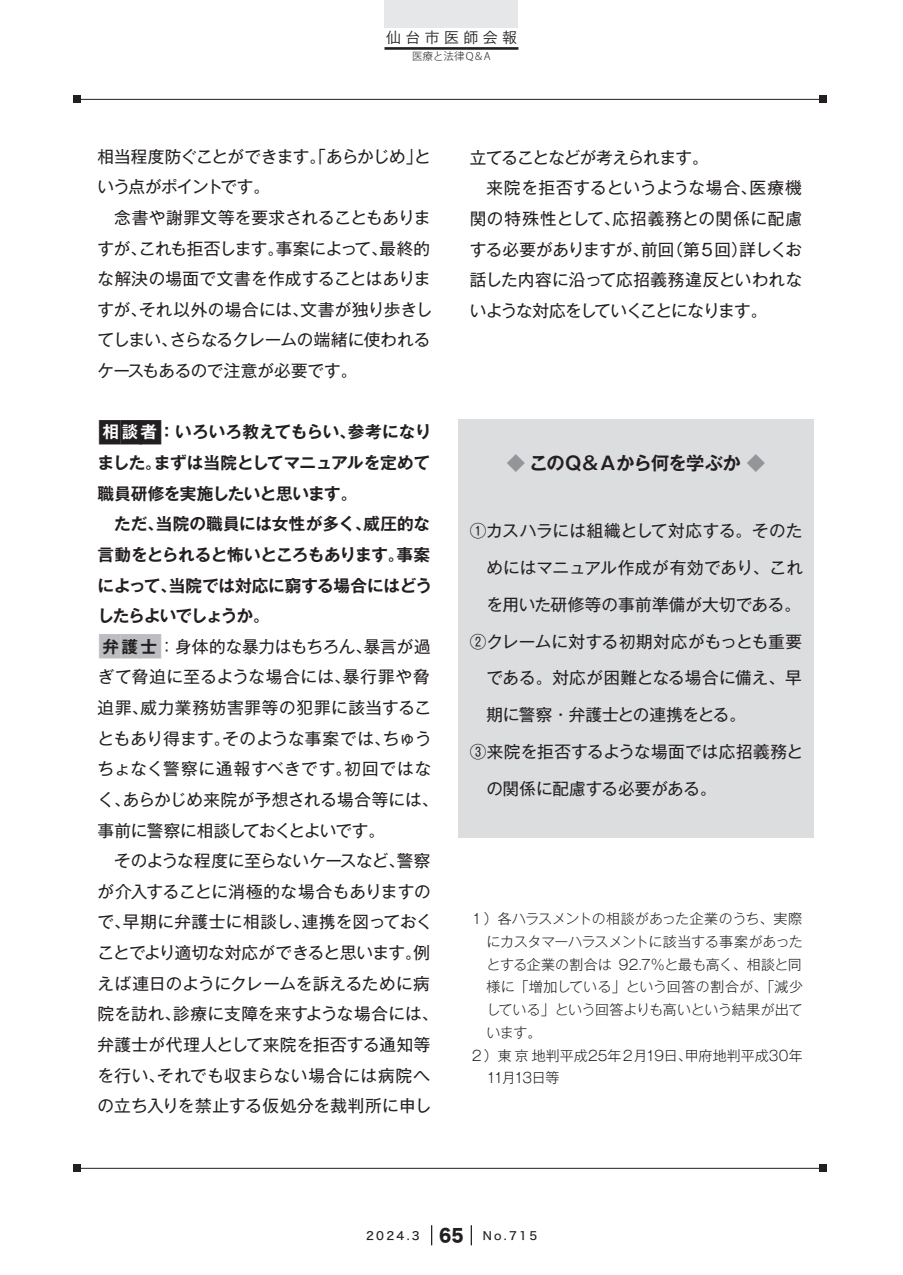
<style>
.page{position:relative;width:903px;height:1275px;background:#fff}
.page>*{position:absolute;margin:0;border:0;box-sizing:border-box;transform-origin:0 0}
.t1{font:700 18.2px "Gothic MB101 Pr 6 De";letter-spacing:-.04em;color:#231f20}
.t2{font:16.62px/30.6px "Gothic MB101 Pr 6";color:#231f20}
.t3{font:700 16.62px/30.6px "Gothic MB101 Pr 6 De";letter-spacing:-.02em;color:#231f20}
.t4{font:16.62px "Gothic MB101 Pr 6";letter-spacing:-.02em;color:#231f20}
.t5{font:14.88px "Hira Kaku Pro W3";letter-spacing:.3em;color:#231f20}
.t6{font:14.88px "DFHS Gothic W3 MP RKSJ H";letter-spacing:.3em;color:#231f20}
.t7{font:300 14px "Gothic MB101 Pr 6";letter-spacing:-.015em;color:#231f20}
.t8{font:300 14px "Gothic MB101 Pr 6";letter-spacing:.01em;color:#231f20}
.t9{font:300 14px "Gothic MB101 Pr 6";letter-spacing:.035em;color:#231f20}
.t10{font:300 14px "Gothic MB101 Pr 6";letter-spacing:-.095em;color:#231f20}
.t11{font:11.38px "Hira Kaku Std W5";letter-spacing:.2em;color:#231f20}
.t12{font:300 10.5px "Koz Go Pro";color:#231f20}
.s1{font-family:"Koz Go Pr 6 N";font-weight:400}
.s2{font-size:28.18px}
.s3{color:#fff}
.s4{font-family:"Gothic MB101 Pr 6 De";font-weight:700;font-size:28.18px;color:#bcbdc0}
.s5{font-family:"Gothic MB101 Pr 6 De";font-weight:700}
.s6{font-family:"Koz Go Pr 6 N";font-weight:400;color:#939598}
.s7{color:#939598}
.s8{font-family:"Hira Kaku Std W8";font-size:17.5px}
</style>
<div class="page">
<div style="left:384px;top:0;width:134px;height:27px;background:#e6e7e9"></div>
<hr style="left:384px;top:47px;width:134px;height:3px;background:#231f20">
<svg style="left:431px;top:1225px;width:1px;height:20px"></svg>
<svg style="left:471px;top:1225px;width:1px;height:20px"></svg>
<hr style="left:77px;top:99px;width:746px;height:1px;background:#231f20">
<div style="left:73px;top:96px;width:7px;height:7px;background:#231f20"></div>
<div style="left:819px;top:96px;width:8px;height:7px;background:#231f20"></div>
<hr style="left:77px;top:1168px;width:746px;height:1px;background:#231f20">
<div style="left:73px;top:1164px;width:7px;height:8px;background:#231f20"></div>
<div style="left:819px;top:1164px;width:8px;height:8px;background:#231f20"></div>
<div style="left:458px;top:419px;width:356px;height:419px;background:#dcdddf"></div>
<p class="t6" style="left:384px;top:26px;width:132px">仙台市医師会報</p>
<p class="t12" style="left:412px;top:47px;width:74px">医療と法律Q<span class="s1">&amp;</span>A</p>
<p class="t5" style="left:386px;top:24px;width:132px">仙台市医師会報</p>
<p class="t12" style="left:412px;top:50px;width:80px">医療と法律Q＆A</p>
<p class="t2" style="left:98px;top:140px;width:336px">相当程度防ぐことができます。「あらかじめ」という点がポイントです。<br>　念書や謝罪文等を要求されることもありますが、これも拒否します。事案によって、最終的な解決の場面で文書を作成することはありますが、それ以外の場合には、文書が独り歩きしてしまい、さらなるクレームの端緒に使われるケースもあるので注意が必要です。</p>
<p class="t3" style="left:98px;top:416px;width:336px"><span class="s2">■</span><span class="s3">相</span><span class="s2">■</span><span class="s3">談</span><span class="s2">■</span><span class="s3">者</span> ：いろいろ教えてもらい、参考になりました。まずは当院としてマニュアルを定めて職員研修を実施したいと思います。<br>　ただ、当院の職員には女性が多く、威圧的な言動をとられると怖いところもあります。事案によって、当院では対応に窮する場合にはどうしたらよいでしょうか。</p>
<p class="t2" style="left:98px;top:630px;width:342px"><span class="s4">■</span><span class="s5">弁</span><span class="s4">■</span><span class="s5">護</span><span class="s4">■</span><span class="s5">士</span>：身体的な暴力はもちろん、暴言が過ぎて脅迫に至るような場合には、暴行罪や脅迫罪、威力業務妨害罪等の犯罪に該当することもあり得ます。そのような事案では、ちゅうちょなく警察に通報すべきです。初回ではなく、あらかじめ来院が予想される場合等には、事前に警察に相談しておくとよいです。<br>　そのような程度に至らないケースなど、警察が介入することに消極的な場合もありますので、早期に弁護士に相談し、連携を図っておくことでより適切な対応ができると思います。例えば連日のようにクレームを訴えるために病院を訪れ、診療に支障を来すような場合には、弁護士が代理人として来院を拒否する通知等を行い、それでも収まらない場合には病院への立ち入りを禁止する仮処分を裁判所に申し</p>
<p class="t2" style="left:470px;top:141px;width:334px">立てることなどが考えられます。<br>　来院を拒否するというような場合、医療機関の特殊性として、応招義務との関係に配慮する必要がありますが、前回（第５回）詳しくお話した内容に沿って応招義務違反といわれないような対応をしていくことになります。</p>
<p class="t1" style="left:507px;top:448px;width:260px"><span class="s6">◆</span> このＱ＆Ａから何を学ぶか <span class="s7">◆</span></p>
<p class="t2" style="left:470px;top:515px;width:334px">①カスハラには組織として対応する。そのた</p>
<p class="t2" style="left:486px;top:551px;width:318px">めにはマニュアル作成が有効であり、これ</p>
<p class="t2" style="left:486px;top:588px;width:316px">を用いた研修等の事前準備が大切である。</p>
<p class="t2" style="left:470px;top:625px;width:334px">②クレームに対する初期対応がもっとも重要</p>
<p class="t2" style="left:486px;top:662px;width:317px">である。対応が困難となる場合に備え、早</p>
<p class="t4" style="left:486px;top:701px;width:261px">期に警察・弁護士との連携をとる。</p>
<p class="t2" style="left:470px;top:735px;width:335px">③来院を拒否するような場面では応招義務と</p>
<p class="t2" style="left:486px;top:772px;width:232px">の関係に配慮する必要がある。</p>
<p class="t7" style="left:470px;top:907px;width:334px">１）各ハラスメントの相談があった企業のうち、実際</p>
<p class="t7" style="left:486px;top:930px;width:318px">にカスタマーハラスメントに該当する事案があった</p>
<p class="t7" style="left:486px;top:953px;width:317px">とする企業の割合は 92.7％と最も高く、相談と同</p>
<p class="t9" style="left:486px;top:975px;width:318px">様に「増加している」という回答の割合が、「減少</p>
<p class="t7" style="left:486px;top:998px;width:318px">している」という回答よりも高いという結果が出て</p>
<p class="t7" style="left:486px;top:1021px;width:57px">います。</p>
<p class="t8" style="left:470px;top:1044px;width:335px">２）東京地判平成25年２月19日、甲府地判平成30年</p>
<p class="t10" style="left:486px;top:1066px;width:75px">11月13日等</p>
<p class="t11" style="left:366px;top:1227px;width:173px">2024.3 <span class="s8">65</span> No.715</p>
</div>
